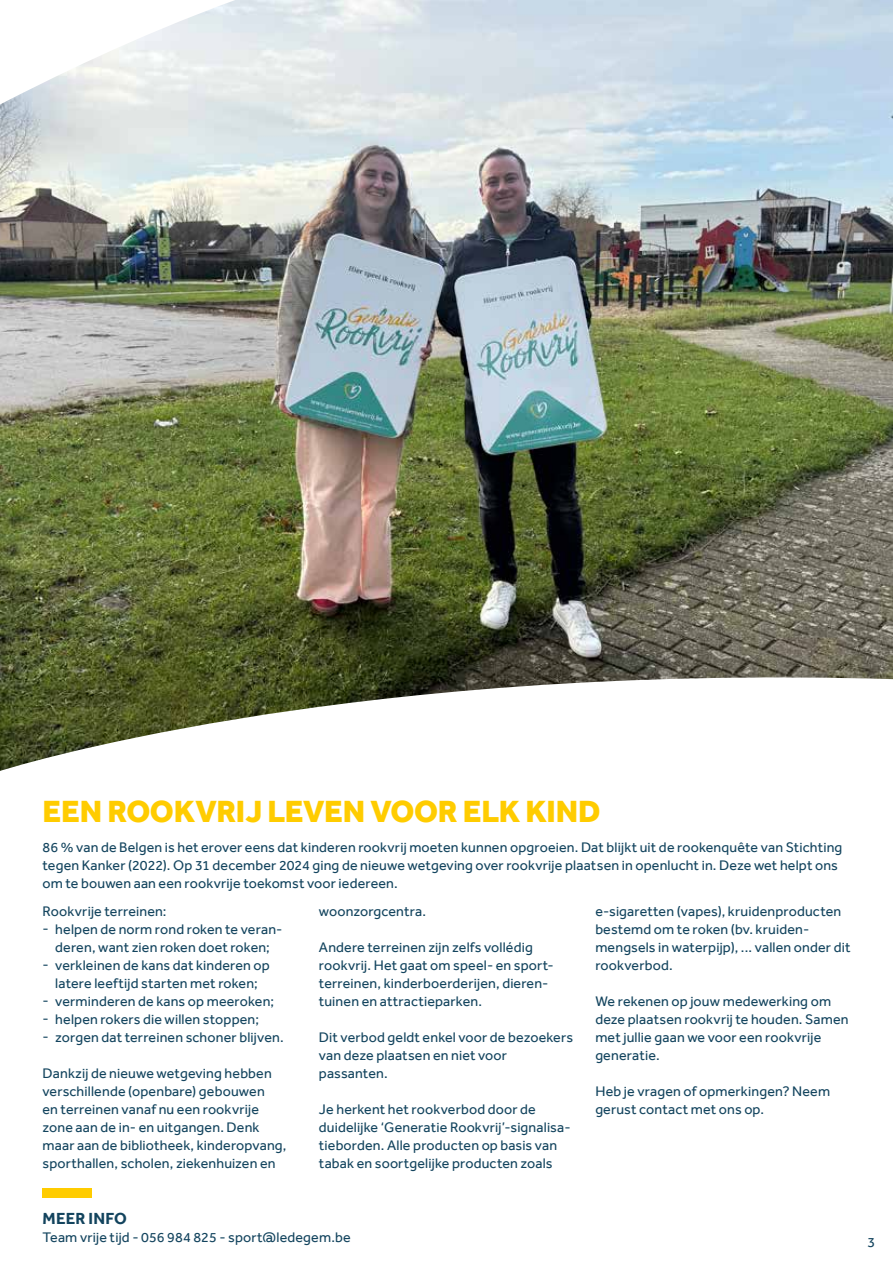
<style>
.page{position:relative;width:893px;height:1263px;background:#fff}
.page>*{position:absolute;margin:0;border:0;box-sizing:border-box;transform-origin:0 0}
.t1{font:800 31.5px "Effra";letter-spacing:-.01em;color:#fc0}
.t2{font:700 16.5px "Effra";letter-spacing:.015em;color:#13445e}
.t3{font:14.25px/18px "Effra";letter-spacing:.01em;color:#13445e}
</style>
<div class="page">
<img style="left:0;top:0;width:893px;height:771px">
<div style="left:43px;top:1188px;width:49px;height:9px;background:#fc0"></div>
<h1 class="t1" style="left:43px;top:792px;width:560px">EEN ROOKVRIJ LEVEN VOOR ELK KIND</h1>
<p class="t3" style="left:43px;top:838px;width:801px">86 % van de Belgen is het erover eens dat kinderen rookvrij moeten kunnen opgroeien. Dat blijkt uit de rookenquête van Stichting tegen Kanker (2022). Op 31 december 2024 ging de nieuwe wetgeving over rookvrije plaatsen in openlucht in. Deze wet helpt ons om te bouwen aan een rookvrije toekomst voor iedereen.</p>
<p class="t3" style="left:43px;top:902px;width:126px">Rookvrije terreinen:</p>
<p class="t3" style="left:43px;top:920px;width:241px">´ helpen de norm rond roken te veran-</p>
<p class="t3" style="left:55px;top:938px;width:216px">deren, want zien roken doet roken;</p>
<p class="t3" style="left:43px;top:956px;width:229px">´ verkleinen de kans dat kinderen op</p>
<p class="t3" style="left:55px;top:974px;width:204px">latere leeftijd starten met roken;</p>
<p class="t3" style="left:43px;top:992px;width:233px">´ verminderen de kans op meeroken;</p>
<p class="t3" style="left:43px;top:1010px;width:218px">´ helpen rokers die willen stoppen;</p>
<p class="t3" style="left:43px;top:1028px;width:243px">´ zorgen dat terreinen schoner blijven.</p>
<p class="t3" style="left:43px;top:1064px;width:246px">Dankzij de nieuwe wetgeving hebben verschillende (openbare) gebouwen<br>en terreinen vanaf nu een rookvrije zone aan de in- en uitgangen. Denk maar aan de bibliotheek, kinderopvang, sporthallen, scholen, ziekenhuizen en</p>
<p class="t3" style="left:319px;top:902px;width:109px">woonzorgcentra.</p>
<p class="t3" style="left:319px;top:938px;width:236px">Andere terreinen zijn zelfs vollédig rookvrij. Het gaat om speel- en sport&shy;terreinen, kinderboerderijen, dieren&shy;tuinen en attractieparken.</p>
<p class="t3" style="left:319px;top:1028px;width:256px">Dit verbod geldt enkel voor de bezoekers van deze plaatsen en niet voor passanten.</p>
<p class="t3" style="left:319px;top:1100px;width:253px">Je herkent het rookverbod door de duidelijke ‘Generatie Rookvrij’-signalisa&shy;tieborden. Alle producten op basis van tabak en soortgelijke producten zoals</p>
<p class="t2" style="left:43px;top:1209px;width:86px">MEER INFO</p>
<p class="t3" style="left:43px;top:1228px;width:310px">Team vrije tijd - 056 984 825 - sport@ledegem.be</p>
<p class="t3" style="left:595px;top:902px;width:257px">e-sigaretten (vapes), kruidenproducten bestemd om te roken (bv. kruiden&shy;mengsels in waterpijp), ... vallen onder dit rookverbod.</p>
<p class="t3" style="left:595px;top:992px;width:255px">We rekenen op jouw medewerking om deze plaatsen rookvrij te houden. Samen met jullie gaan we voor een rookvrije generatie.</p>
<p class="t3" style="left:595px;top:1082px;width:236px">Heb je vragen of opmerkingen? Neem gerust contact met ons op.</p>
<p class="t3" style="left:867px;top:1233px;width:9px">3</p>
</div>
